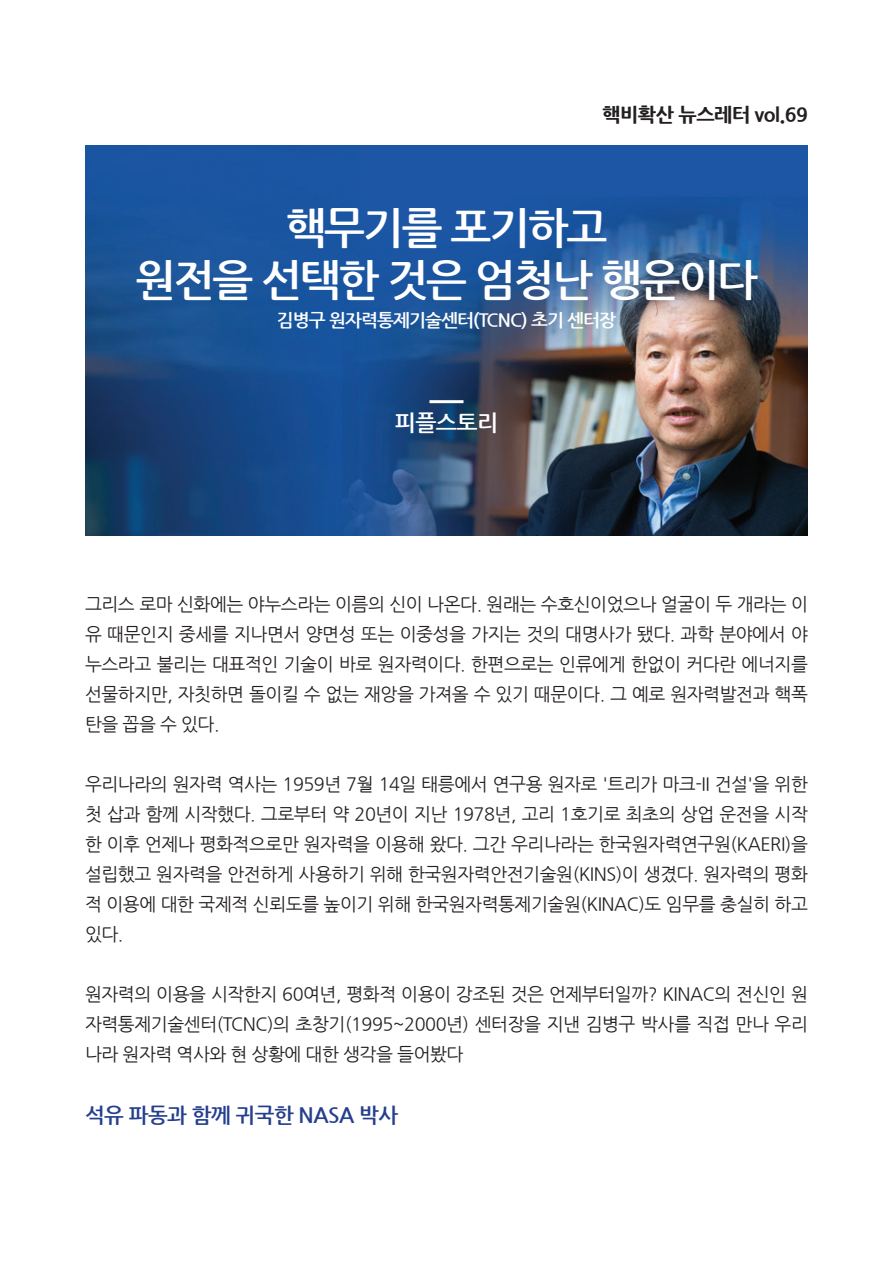
<style>
.page{position:relative;width:893px;height:1263px;background:#fff}
.page>*{position:absolute;margin:0;border:0;box-sizing:border-box;transform-origin:0 0}
.t1{font:700 43.5px/52.2px "Nanum Gothic";letter-spacing:-.05em;color:#fff;text-align:center}
.t2{font:700 22.5px "Nanum Gothic";letter-spacing:-.025em;color:#fff}
.t3{font:700 21px "Nanum Gothic";letter-spacing:-.025em;color:#253f8e}
.t4{font:800 19.5px "Nanum Gothic";letter-spacing:-.025em;color:#231f20}
.t5{font:18px/30px "Nanum Gothic";letter-spacing:-.025em;color:#231f20;text-align:justify}
.t6{font:700 18px "Nanum Gothic";letter-spacing:-.05em;color:#fff}
</style>
<div class="page">
<img style="left:85px;top:145px;width:723px;height:390px">
<hr style="left:429px;top:400px;width:34px;height:3px;background:#fff">
<p class="t4" style="left:602px;top:104px;width:207px">핵비확산 뉴스레터 vol.69</p>
<h1 class="t1" style="left:135px;top:203px;width:624px">핵무기를 포기하고<br>원전을 선택한 것은 엄청난 행운이다</h1>
<p class="t6" style="left:277px;top:311px;width:341px">김병구 원자력통제기술센터(TCNC) 초기 센터장</p>
<p class="t2" style="left:395px;top:412px;width:105px">피플스토리</p>
<p class="t5" style="left:85px;top:589px;width:724px">그리스 로마 신화에는 야누스라는 이름의 신이 나온다. 원래는 수호신이었으나 얼굴이 두 개라는 이 유 때문인지 중세를 지나면서 양면성 또는 이중성을 가지는 것의 대명사가 됐다. 과학 분야에서 야 누스라고 불리는 대표적인 기술이 바로 원자력이다. 한편으로는 인류에게 한없이 커다란 에너지를 선물하지만, 자칫하면 돌이킬 수 없는 재앙을 가져올 수 있기 때문이다. 그 예로 원자력발전과 핵폭 탄을 꼽을 수 있다.</p>
<p class="t5" style="left:85px;top:769px;width:724px">우리나라의 원자력 역사는 1959년 7월 14일 태릉에서 연구용 원자로 '트리가 마크-II 건설'을 위한 첫 삽과 함께 시작했다. 그로부터 약 20년이 지난 1978년, 고리 1호기로 최초의 상업 운전을 시작 한 이후 언제나 평화적으로만 원자력을 이용해 왔다. 그간 우리나라는 한국원자력연구원(KAERI)을 설립했고 원자력을 안전하게 사용하기 위해 한국원자력안전기술원(KINS)이 생겼다. 원자력의 평화 적 이용에 대한 국제적 신뢰도를 높이기 위해 한국원자력통제기술원(KINAC)도 임무를 충실히 하고 있다.</p>
<p class="t5" style="left:85px;top:979px;width:724px">원자력의 이용을 시작한지 60여년, 평화적 이용이 강조된 것은 언제부터일까? KINAC의 전신인 원 자력통제기술센터(TCNC)의 초창기(1995~2000년) 센터장을 지낸 김병구 박사를 직접 만나 우리 나라 원자력 역사와 현 상황에 대한 생각을 들어봤다</p>
<p class="t3" style="left:85px;top:1105px;width:315px">석유 파동과 함께 귀국한 NASA 박사</p>
</div>
